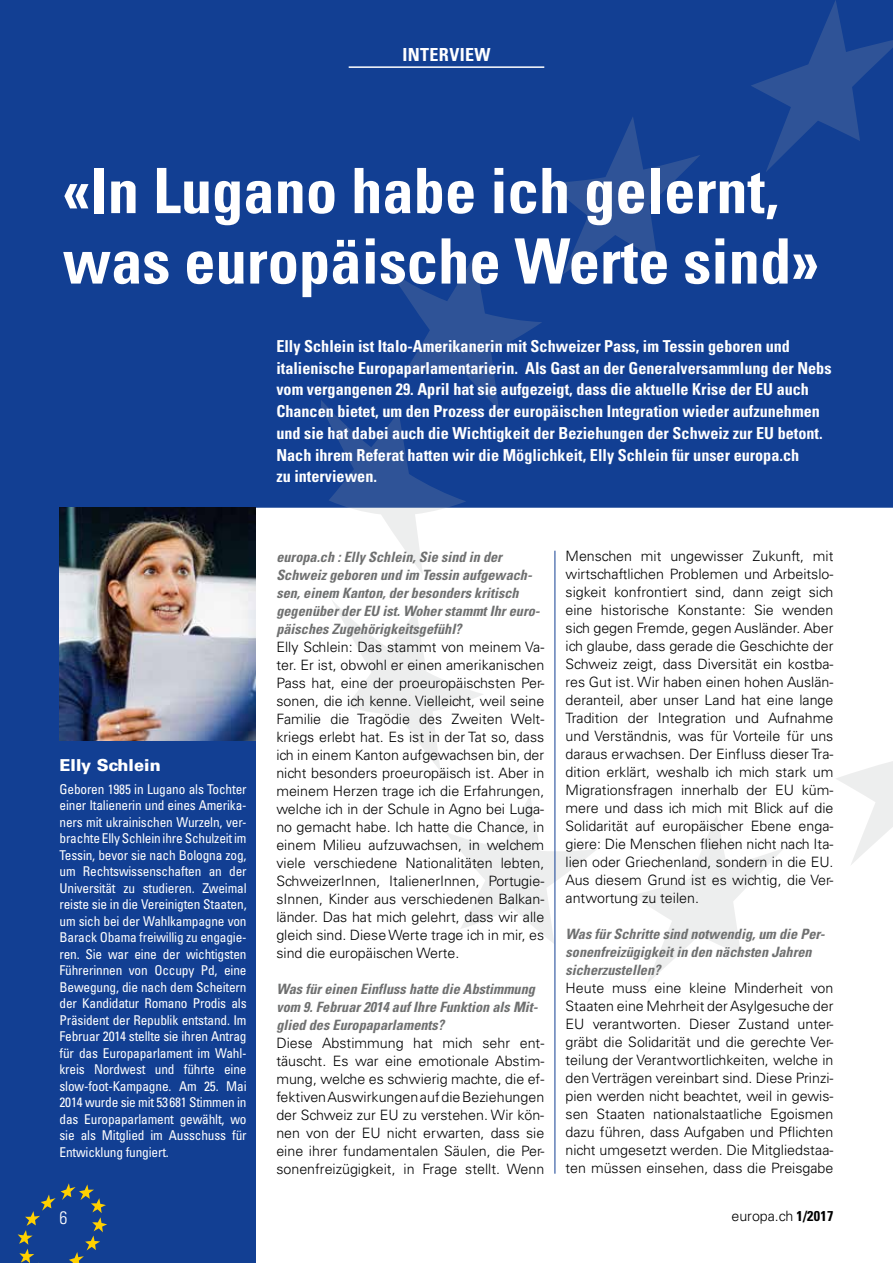
<style>
.page{position:relative;width:893px;height:1263px;background:#fff}
.page>*{position:absolute;margin:0;border:0;box-sizing:border-box;transform-origin:0 0}
.t1{font:700 condensed 62.55px/70.3px "Univers";color:#fff}
.t2{font:700 condensed 18px "Univers";letter-spacing:.02em;color:#fff}
.t3{font:300 condensed 18px "Univers";color:#fff}
.t4{font:700 condensed 16.5px/21.8px "Univers";color:#fff}
.t5{font:900 16.5px "Univers";color:#fff}
.t6{font:300 14.25px/18px "Univers";color:#000;text-align:justify}
.t7{font:italic 700 condensed 14.25px/18px "Univers";color:#6f7070}
.t8{font:condensed 13.5px/16.5px "Univers";letter-spacing:-.015em;color:#fff;text-align:justify}
.s1{font-weight:700;font-stretch:condensed}
</style>
<div class="page">
<div style="left:0;top:0;width:893px;height:507px;background:#123f93"></div>
<svg style="left:751px;top:0;width:142px;height:172px;background:#1b4594"></svg>
<svg style="left:632px;top:815px;width:151px;height:168px"></svg>
<svg style="left:548px;top:116px;width:152px;height:158px;background:#1b4594"></svg>
<svg style="left:321px;top:255px;width:221px;height:319px"></svg>
<svg style="left:836px;top:761px;width:57px;height:104px"></svg>
<svg style="left:446px;top:795px;width:151px;height:149px"></svg>
<svg style="left:332px;top:600px;width:151px;height:170px"></svg>
<div style="left:0;top:505px;width:255px;height:758px;background:#123f93"></div>
<img style="left:60px;top:507px;width:195px;height:234px">
<hr style="left:555px;top:551px;width:1px;height:623px;background:#123f93">
<hr style="left:349px;top:66px;width:195px;height:2px;background:#fff">
<svg style="left:17px;top:1183px;width:90px;height:80px"></svg>
<p class="t2" style="left:403px;top:44px;width:89px">INTERVIEW</p>
<h1 class="t1" style="left:63px;top:155px;width:758px">«In Lugano habe ich gelernt, was europäische Werte sind»</h1>
<p class="t5" style="left:60px;top:755px;width:103px">Elly Schlein</p>
<p class="t8" style="left:60px;top:781px;width:189px">Geboren 1985 in Lugano als Tochter einer Italienerin und eines Amerika&shy;ners mit ukrainischen Wurzeln, ver&shy;brachte Elly Schlein ihre Schulzeit im Tessin, bevor sie nach Bologna zog, um Rechtswissenschaften an der Universität zu studieren. Zweimal reiste sie in die Vereinigten Staaten, um sich bei der Wahlkampagne von Barack Obama freiwillig zu engagie&shy;ren. Sie war eine der wichtigsten Führerinnen von Occupy Pd, eine Bewegung, die nach dem Scheitern der Kandidatur Romano Prodis als Präsident der Republik entstand. Im Februar 2014 stellte sie ihren Antrag für das Europaparlament im Wahl&shy;kreis Nordwest und führte eine slow-foot-Kampagne. Am 25. Mai 2014 wurde sie mit 53681 Stimmen in das Europaparlament gewählt, wo sie als Mitglied im Ausschuss für Entwicklung fungiert.</p>
<p class="t3" style="left:60px;top:1207px;width:9px">6</p>
<p class="t4" style="left:276px;top:335px;width:557px">Elly Schlein ist Italo-Amerikanerin mit Schweizer Pass, im Tessin geboren und italienische Europaparlamentarierin. Als Gast an der Generalversammlung der Nebs vom vergangenen 29. April hat sie aufgezeigt, dass die aktuelle Krise der EU auch Chancen bietet, um den Prozess der europäischen Integration wieder aufzunehmen und sie hat dabei auch die Wichtigkeit der Beziehungen der Schweiz zur EU betont.<br>Nach ihrem Referat hatten wir die Möglichkeit, Elly Schlein für unser europa.ch<br>zu interviewen.</p>
<p class="t7" style="left:276px;top:547px;width:265px">europa.ch : Elly Schlein, Sie sind in der Schweiz geboren und im Tessin aufgewach&shy;sen, einem Kanton, der besonders kritisch gegenüber der EU ist. Woher stammt Ihr euro&shy;päisches Zugehörigkeitsgefühl?</p>
<p class="t6" style="left:276px;top:637px;width:269px">Elly Schlein: Das stammt von meinem Va&shy;ter. Er ist, obwohl er einen amerikanischen Pass hat, eine der proeuropäischsten Per&shy;sonen, die ich kenne. Vielleicht, weil seine Familie die Tragödie des Zweiten Welt&shy;kriegs erlebt hat. Es ist in der Tat so, dass ich in einem Kanton aufgewachsen bin, der nicht besonders proeuropäisch ist. Aber in meinem Herzen trage ich die Erfahrungen, welche ich in der Schule in Agno bei Luga&shy;no gemacht habe. Ich hatte die Chance, in einem Milieu aufzuwachsen, in welchem viele verschiedene Nationalitäten lebten, SchweizerInnen, ItalienerInnen, Portugie&shy;sInnen, Kinder aus verschiedenen Balkan&shy;länder. Das hat mich gelehrt, dass wir alle gleich sind. Diese Werte trage ich in mir, es sind die europäischen Werte.</p>
<p class="t7" style="left:276px;top:979px;width:263px">Was für einen Einfluss hatte die Abstimmung vom 9. Februar 2014 auf Ihre Funktion als Mit&shy;glied des Europaparlaments?</p>
<p class="t6" style="left:276px;top:1033px;width:269px">Diese Abstimmung hat mich sehr ent&shy;täuscht. Es war eine emotionale Abstim&shy;mung, welche es schwierig machte, die ef&shy;fektiven Auswirkungen auf die Beziehungen der Schweiz zur EU zu verstehen. Wir kön&shy;nen von der EU nicht erwarten, dass sie eine ihrer fundamentalen Säulen, die Per&shy;sonenfreizügigkeit, in Frage stellt. Wenn</p>
<p class="t6" style="left:566px;top:547px;width:269px">Menschen mit ungewisser Zukunft, mit wirtschaftlichen Problemen und Arbeitslo&shy;sigkeit konfrontiert sind, dann zeigt sich eine historische Konstante: Sie wenden sich gegen Fremde, gegen Ausländer. Aber ich glaube, dass gerade die Geschichte der Schweiz zeigt, dass Diversität ein kostba&shy;res Gut ist. Wir haben einen hohen Auslän&shy;deranteil, aber unser Land hat eine lange Tradition der Integration und Aufnahme und Verständnis, was für Vorteile für uns daraus erwachsen. Der Einfluss dieser Tra&shy;dition erklärt, weshalb ich mich stark um Migrationsfragen innerhalb der EU küm&shy;mere und dass ich mich mit Blick auf die Solidarität auf europäischer Ebene enga&shy;giere: Die Menschen fliehen nicht nach Ita&shy;lien oder Griechenland, sondern in die EU.<br>Aus diesem Grund ist es wichtig, die Ver&shy;antwortung zu teilen.</p>
<p class="t7" style="left:566px;top:925px;width:261px">Was für Schritte sind notwendig, um die Per&shy;sonenfreizügigkeit in den nächsten Jahren sicherzustellen?</p>
<p class="t6" style="left:566px;top:979px;width:269px">Heute muss eine kleine Minderheit von Staaten eine Mehrheit der Asylgesuche der EU verantworten. Dieser Zustand unter&shy;gräbt die Solidarität und die gerechte Ver&shy;teilung der Verantwortlichkeiten, welche in den Verträgen vereinbart sind. Diese Prinzi&shy;pien werden nicht beachtet, weil in gewis&shy;sen Staaten nationalstaatliche Egoismen dazu führen, dass Aufgaben und Pflichten nicht umgesetzt werden. Die Mitgliedstaa&shy;ten müssen einsehen, dass die Preisgabe</p>
<p class="t6" style="left:731px;top:1207px;width:104px">europa.ch <span class="s1">1/2017</span></p>
</div>
